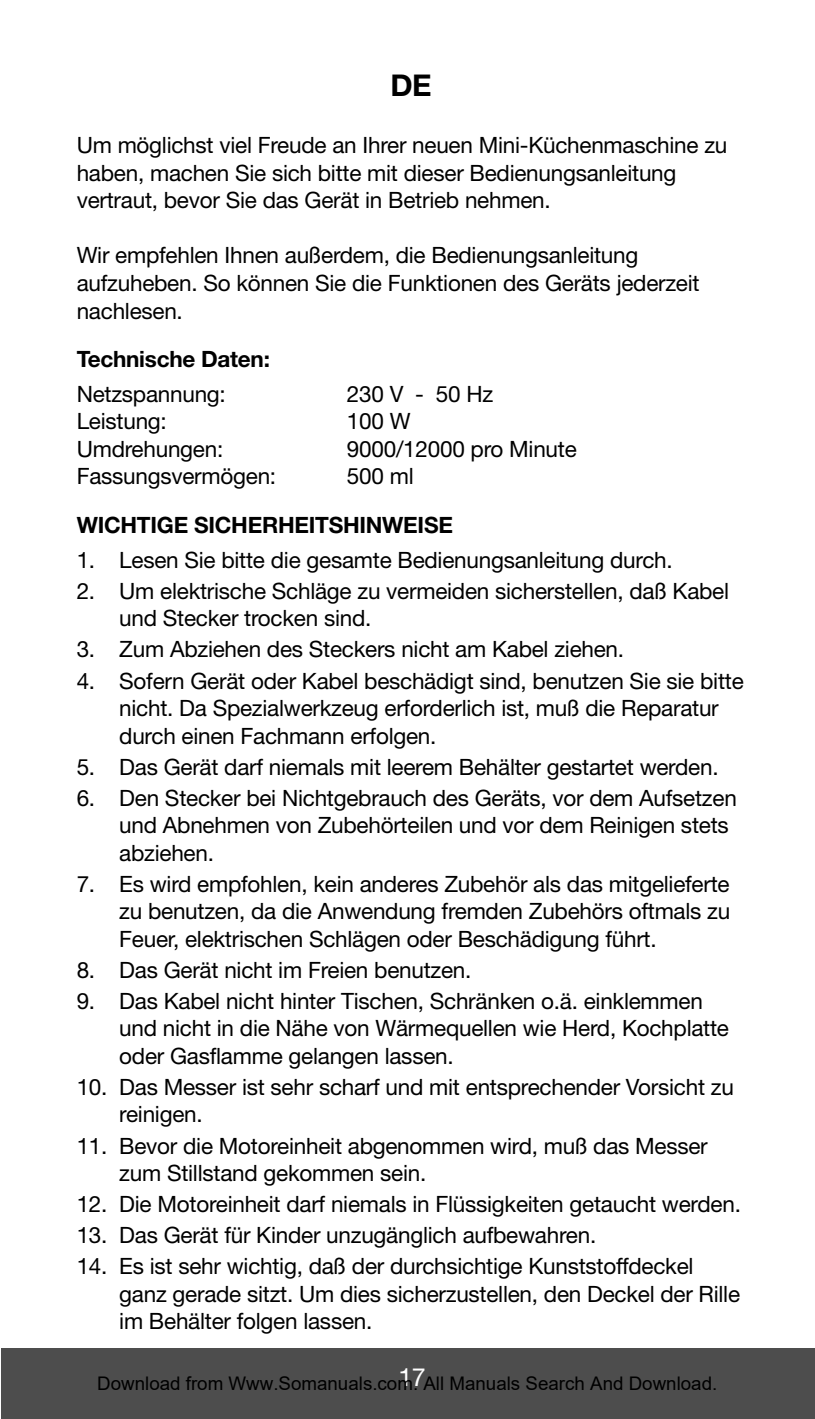
<style>
.page{position:relative;width:815px;height:1419px;background:#fff}
.page>*{position:absolute;margin:0;border:0;box-sizing:border-box;transform-origin:0 0}
.t1{font:700 30px "Helvetica Neue";color:#000}
.t2{font:25px "Helvetica Neue";color:#fff}
.t3{font:22.5px/27.5px "Helvetica Neue";letter-spacing:-.01em;color:#000}
.t4{font:700 22.5px "Helvetica Neue";letter-spacing:-.01em;color:#000}
.t5{font:18.75px "Arial";color:#000}
</style>
<div class="page">
<div style="left:1px;top:1348px;width:813px;height:70px;background:#4d4d4d"></div>
<h1 class="t1" style="left:390px;top:74px;width:43px">DE</h1>
<p class="t3" style="left:77px;top:134px;width:652px">Um möglichst viel Freude an Ihrer neuen Mini-Küchenmaschine zu haben, machen Sie sich bitte mit dieser Bedienungsanleitung vertraut, bevor Sie das Gerät in Betrieb nehmen.</p>
<p class="t3" style="left:77px;top:244px;width:624px">Wir empfehlen Ihnen außerdem, die Bedienungsanleitung aufzuheben. So können Sie die Funktionen des Geräts jederzeit nachlesen.</p>
<p class="t4" style="left:77px;top:351px;width:195px">Technische Daten:</p>
<p class="t3" style="left:77px;top:382px;width:151px">Netzspannung:</p>
<p class="t3" style="left:347px;top:382px;width:148px">230 V - 50 Hz</p>
<p class="t3" style="left:77px;top:410px;width:92px">Leistung:</p>
<p class="t3" style="left:347px;top:410px;width:65px">100 W</p>
<p class="t3" style="left:77px;top:437px;width:148px">Umdrehungen:</p>
<p class="t3" style="left:347px;top:437px;width:231px">9000/12000 pro Minute</p>
<p class="t3" style="left:77px;top:465px;width:201px">Fassungsvermögen:</p>
<p class="t3" style="left:347px;top:465px;width:68px">500 ml</p>
<p class="t4" style="left:77px;top:517px;width:377px">WICHTIGE SICHERHEITSHINWEISE</p>
<p class="t3" style="left:77px;top:548px;width:597px">1. Lesen Sie bitte die gesamte Bedienungsanleitung durch.</p>
<p class="t3" style="left:119px;top:579px;width:611px;text-indent:-43px">2. Um elektrische Schläge zu vermeiden sicherstellen, daß Kabel und Stecker trocken sind.</p>
<p class="t3" style="left:77px;top:638px;width:549px">3. Zum Abziehen des Steckers nicht am Kabel ziehen.</p>
<p class="t3" style="left:119px;top:669px;width:626px;text-indent:-43px">4. Sofern Gerät oder Kabel beschädigt sind, benutzen Sie sie bitte nicht. Da Spezialwerkzeug erforderlich ist, muß die Reparatur durch einen Fachmann erfolgen.</p>
<p class="t3" style="left:77px;top:755px;width:643px">5. Das Gerät darf niemals mit leerem Behälter gestartet werden.</p>
<p class="t3" style="left:119px;top:786px;width:619px;text-indent:-43px">6. Den Stecker bei Nichtgebrauch des Geräts, vor dem Aufsetzen und Abnehmen von Zubehörteilen und vor dem Reinigen stets abziehen.</p>
<p class="t3" style="left:119px;top:872px;width:612px;text-align:justify;text-indent:-43px">7. Es wird empfohlen, kein anderes Zubehör als das mitgelieferte zu benutzen, da die Anwendung fremden Zubehörs oftmals zu Feuer, elektrischen Schlägen oder Beschädigung führt.</p>
<p class="t3" style="left:77px;top:958px;width:396px">8. Das Gerät nicht im Freien benutzen.</p>
<p class="t3" style="left:119px;top:989px;width:611px;text-indent:-43px">9. Das Kabel nicht hinter Tischen, Schränken o.ä. einklemmen und nicht in die Nähe von Wärmequellen wie Herd, Kochplatte oder Gasflamme gelangen lassen.</p>
<p class="t3" style="left:119px;top:1075px;width:616px;text-indent:-43px">10. Das Messer ist sehr scharf und mit entsprechender Vorsicht zu reinigen.</p>
<p class="t3" style="left:119px;top:1133px;width:590px;text-indent:-43px">11. Bevor die Motoreinheit abgenommen wird, muß das Messer zum Stillstand gekommen sein.</p>
<p class="t3" style="left:77px;top:1192px;width:665px">12. Die Motoreinheit darf niemals in Flüssigkeiten getaucht werden.</p>
<p class="t3" style="left:77px;top:1223px;width:521px">13. Das Gerät für Kinder unzugänglich aufbewahren.</p>
<p class="t3" style="left:119px;top:1254px;width:622px;text-indent:-43px">14. Es ist sehr wichtig, daß der durchsichtige Kunststoffdeckel ganz gerade sitzt. Um dies sicherzustellen, den Deckel der Rille im Behälter folgen lassen.</p>
<p class="t2" style="left:398px;top:1368px;width:29px">17</p>
<p class="t5" style="left:97px;top:1372px;width:621px">Download from Www.Somanuals.com. All Manuals Search And Download.</p>
</div>
